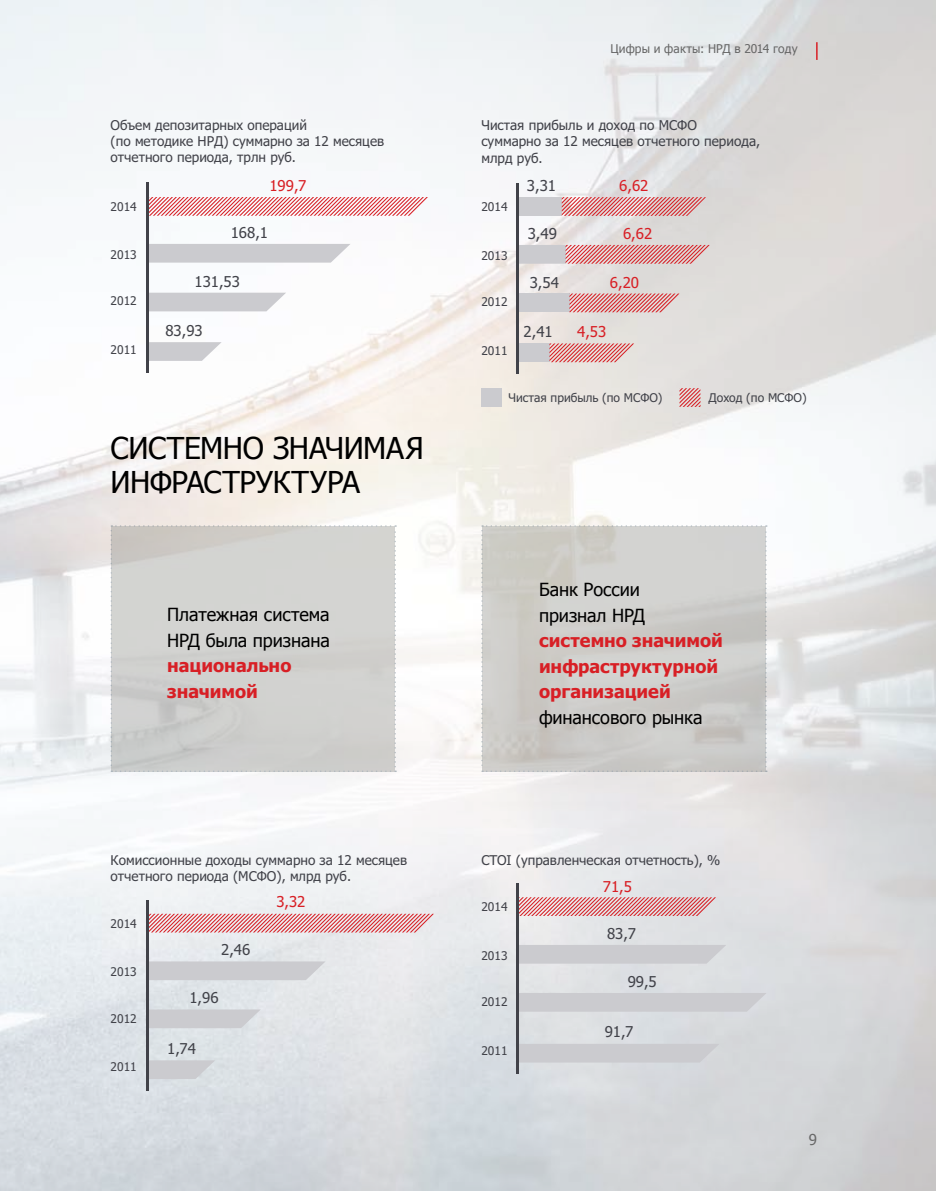
<style>
.page{position:relative;width:936px;height:1191px;background:#fff}
.page>*{position:absolute;margin:0;border:0;box-sizing:border-box;transform-origin:0 0}
.t1{font:30px "Tahoma";letter-spacing:-.005em;color:#000}
.t2{font:18px/25.5px "Tahoma";letter-spacing:-.005em;color:#000}
.t3{font:700 18px/25.5px "Tahoma";color:#d81f25}
.t4{font:15px "Tahoma";color:#414249}
.t5{font:15px "Tahoma";color:#d81f25}
.t6{font:15px "Tahoma";color:#676767}
.t7{font:13.5px/16.2px "Tahoma";color:#414249}
.t8{font:12px "Tahoma";color:#414249}
.t9{font:12px "Tahoma";letter-spacing:.01em;color:#676767}
</style>
<div class="page">
<img style="left:0;top:0;width:935px;height:1191px">
<svg style="left:148px;top:244px;width:202px;height:19px;background:#cdcdd1"></svg>
<svg style="left:148px;top:293px;width:138px;height:18px;background:#cdcdd1"></svg>
<svg style="left:148px;top:342px;width:73px;height:19px"></svg>
<svg style="left:148px;top:197px;width:280px;height:19px"></svg>
<hr style="left:146px;top:183px;width:2px;height:190px;background:#414249">
<svg style="left:679px;top:388px;width:21px;height:19px"></svg>
<div style="left:519px;top:293px;width:50px;height:19px;background:#cbcbcf"></div>
<svg style="left:519px;top:245px;width:190px;height:19px;background:#d8a5a7"></svg>
<div style="left:518px;top:197px;width:44px;height:19px;background:#cbcbcf"></div>
<div style="left:518px;top:343px;width:31px;height:19px;background:#cbcbcf"></div>
<div style="left:481px;top:388px;width:21px;height:19px;background:#cbcbcf"></div>
<svg style="left:549px;top:343px;width:85px;height:19px;background:#e0a09f"></svg>
<svg style="left:569px;top:293px;width:110px;height:19px;background:#dd9b9c"></svg>
<svg style="left:561px;top:197px;width:145px;height:19px;background:#dc999b"></svg>
<hr style="left:517px;top:183px;width:2px;height:191px;background:#414249">
<div style="left:519px;top:993px;width:247px;height:18px;background:#cbcbcf"></div>
<div style="left:519px;top:945px;width:207px;height:18px;background:#cbcbcf"></div>
<svg style="left:519px;top:1043px;width:200px;height:19px;background:#ccccd0"></svg>
<svg style="left:519px;top:897px;width:197px;height:19px;background:#df9da0"></svg>
<hr style="left:516px;top:883px;width:3px;height:190px;background:#414249">
<svg style="left:111px;top:525px;width:285px;height:247px;background:#d0d0ce"></svg>
<svg style="left:481px;top:525px;width:285px;height:247px;background:#cdccc9"></svg>
<svg style="left:816px;top:42px;width:1px;height:18px"></svg>
<svg style="left:148px;top:1009px;width:113px;height:19px;background:#ccccd0"></svg>
<svg style="left:148px;top:961px;width:177px;height:19px;background:#ccccd0"></svg>
<svg style="left:148px;top:1060px;width:67px;height:19px"></svg>
<svg style="left:148px;top:913px;width:286px;height:19px;background:#e3a2a6"></svg>
<hr style="left:146px;top:900px;width:2px;height:190px;background:#414249">
<p class="t7" style="left:111px;top:116px;width:275px">Объем депозитарных операций<br>(по методике НРД) суммарно за 12 месяцев отчетного периода, трлн руб.</p>
<p class="t8" style="left:111px;top:198px;width:28px">2014</p>
<p class="t8" style="left:111px;top:246px;width:28px">2013</p>
<p class="t8" style="left:111px;top:293px;width:28px">2012</p>
<p class="t8" style="left:111px;top:342px;width:28px">2011</p>
<p class="t5" style="left:269px;top:175px;width:38px">199,7</p>
<p class="t4" style="left:231px;top:223px;width:39px">168,1</p>
<p class="t4" style="left:194px;top:271px;width:47px">131,53</p>
<p class="t4" style="left:165px;top:321px;width:39px">83,93</p>
<h1 class="t1" style="left:111px;top:427px;width:254px">Системно значима</h1>
<h1 class="t1" style="left:405px;top:427px;width:20px">я</h1>
<h1 class="t1" style="left:111px;top:462px;width:218px">инфраструктура</h1>
<h2 class="t2" style="left:167px;top:601px;width:164px">Платежная система<br>НРД была признана</h2>
<h2 class="t3" style="left:167px;top:652px;width:126px">национально значимой</h2>
<p class="t7" style="left:111px;top:851px;width:298px">Комиссионные доходы суммарно за 12 месяцев отчетного периода (МСФО), млрд руб.</p>
<p class="t5" style="left:276px;top:891px;width:31px">3,32</p>
<p class="t8" style="left:111px;top:915px;width:28px">2014</p>
<p class="t8" style="left:111px;top:963px;width:28px">2013</p>
<p class="t8" style="left:111px;top:1010px;width:28px">2012</p>
<p class="t8" style="left:111px;top:1058px;width:28px">2011</p>
<p class="t4" style="left:221px;top:939px;width:31px">2,46</p>
<p class="t4" style="left:189px;top:987px;width:31px">1,96</p>
<p class="t4" style="left:167px;top:1038px;width:30px">1,74</p>
<p class="t9" style="left:610px;top:41px;width:189px">Цифры и факты: НРД в 2014 году</p>
<p class="t7" style="left:481px;top:116px;width:280px">Чистая прибыль и доход по МСФО суммарно за 12 месяцев отчетного периода, млрд руб.</p>
<p class="t8" style="left:481px;top:199px;width:28px">2014</p>
<p class="t8" style="left:481px;top:247px;width:28px">2013</p>
<p class="t8" style="left:481px;top:294px;width:28px">2012</p>
<p class="t8" style="left:481px;top:343px;width:28px">2011</p>
<p class="t4" style="left:527px;top:176px;width:31px">3,31</p>
<p class="t5" style="left:619px;top:176px;width:31px">6,62</p>
<p class="t4" style="left:527px;top:223px;width:31px">3,49</p>
<p class="t5" style="left:623px;top:223px;width:31px">6,62</p>
<p class="t4" style="left:529px;top:272px;width:31px">3,54</p>
<p class="t5" style="left:610px;top:272px;width:31px">6,20</p>
<p class="t4" style="left:523px;top:322px;width:31px">2,41</p>
<p class="t5" style="left:577px;top:322px;width:30px">4,53</p>
<p class="t8" style="left:508px;top:389px;width:156px">Чистая прибыль (по МСФО)</p>
<p class="t8" style="left:708px;top:389px;width:100px">Доход (по МСФО)</p>
<h2 class="t2" style="left:539px;top:576px;width:108px">Банк России признал НРД</h2>
<h2 class="t3" style="left:539px;top:627px;width:185px">системно значимой инфраструктурной организацией</h2>
<h2 class="t2" style="left:539px;top:703px;width:165px">финансового рынка</h2>
<p class="t7" style="left:481px;top:851px;width:240px">CTOI (управленческая отчетность), %</p>
<p class="t5" style="left:602px;top:876px;width:31px">71,5</p>
<p class="t8" style="left:481px;top:899px;width:28px">2014</p>
<p class="t8" style="left:481px;top:947px;width:28px">2013</p>
<p class="t8" style="left:481px;top:993px;width:28px">2012</p>
<p class="t8" style="left:481px;top:1042px;width:28px">2011</p>
<p class="t4" style="left:607px;top:923px;width:30px">83,7</p>
<p class="t4" style="left:627px;top:971px;width:31px">99,5</p>
<p class="t4" style="left:604px;top:1021px;width:30px">91,7</p>
<p class="t6" style="left:808px;top:1130px;width:10px">9</p>
</div>
